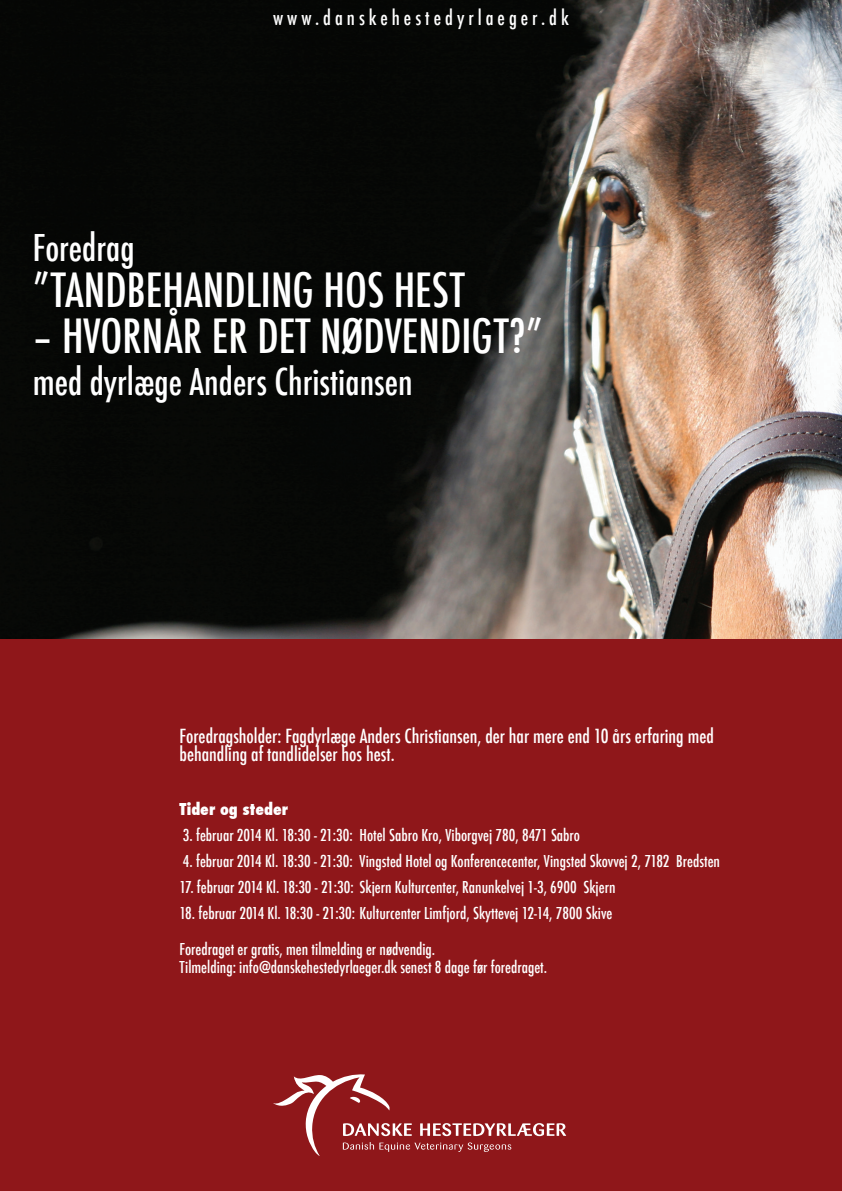
<style>
.page{position:relative;width:842px;height:1191px;background:#fff}
.page>*{position:absolute;margin:0;border:0;box-sizing:border-box;transform-origin:0 0}
.t1{font:500 condensed 46px "Futura";color:#fff}
.t2{font:500 condensed 36px "Futura";color:#fff}
.t3{font:500 condensed 20px "Futura";letter-spacing:.2em;color:#fff}
.t4{font:500 condensed 19px/18px "Futura";color:#fff}
.t5{font:500 condensed 16px "Futura";color:#fff}
.t6{font:800 condensed 16px "Futura";color:#fff}
</style>
<div class="page">
<div style="left:0;top:629px;width:842px;height:562px;background:#8f171a"></div>
<img style="left:0;top:0;width:842px;height:639px">
<svg style="left:273px;top:1074px;width:293px;height:82px"></svg>
<p class="t3" style="left:273px;top:5px;width:297px">www.danskehestedyrlaeger.dk</p>
<p class="t2" style="left:33px;top:225px;width:103px">Foredrag</p>
<p class="t1" style="left:33px;top:261px;width:433px">”TANDBEHANDLING HOS HEST</p>
<p class="t1" style="left:33px;top:307px;width:511px">– HVORNÅR ER DET NØDVENDIGT?”</p>
<p class="t2" style="left:33px;top:359px;width:381px">med dyrlæge Anders Christiansen</p>
<p class="t4" style="left:180px;top:727px;width:536px">Foredragsholder: Fagdyrlæge Anders Christiansen, der har mere end 10 års erfaring med behandling af tandlidelser hos hest.</p>
<p class="t6" style="left:180px;top:798px;width:110px">Tider og steder</p>
<p class="t5" style="left:183px;top:825px;width:399px">3. februar 2014 Kl. 18:30 - 21:30: Hotel Sabro Kro, Viborgvej 780, 8471 Sabro</p>
<p class="t5" style="left:183px;top:851px;width:539px">4. februar 2014 Kl. 18:30 - 21:30: Vingsted Hotel og Konferencecenter, Vingsted Skovvej 2, 7182 Bredsten</p>
<p class="t5" style="left:180px;top:877px;width:437px">17. februar 2014 Kl. 18:30 - 21:30: Skjern Kulturcenter, Ranunkelvej 1-3, 6900 Skjern</p>
<p class="t5" style="left:180px;top:903px;width:434px">18. februar 2014 Kl. 18:30 - 21:30: Kulturcenter Limfjord, Skyttevej 12-14, 7800 Skive</p>
<p class="t5" style="left:180px;top:939px;width:257px">Foredraget er gratis, men tilmelding er nødvendig.</p>
<p class="t5" style="left:180px;top:957px;width:369px">Tilmelding: info@danskehestedyrlaeger.dk senest 8 dage før foredraget.</p>
</div>
